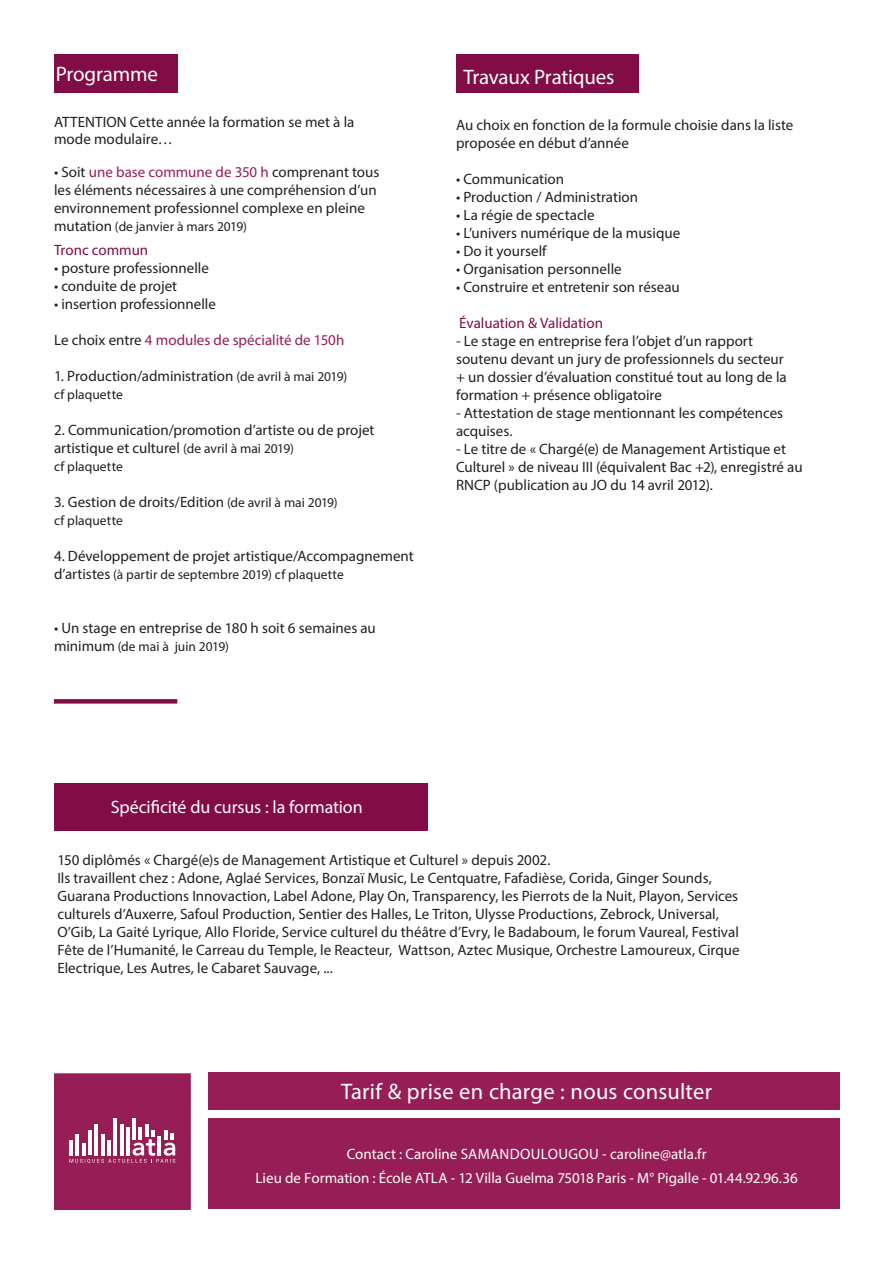
<style>
.page{position:relative;width:893px;height:1263px;background:#fff}
.page>*{position:absolute;margin:0;border:0;box-sizing:border-box;transform-origin:0 0}
.t1{font:22.5px "Myriad Pro";letter-spacing:.01em;color:#fff}
.t2{font:21px "Myriad Pro";letter-spacing:-.01em;color:#fff}
.t3{font:18px "Myriad Pro";letter-spacing:-.01em;color:#fff}
.t4{font:15px/18px "Myriad Pro";color:#231f20}
.t5{font:15px "Myriad Pro";color:#fff}
.t6{font:15px "Myriad Pro";color:#971d56}
.t7{font:15px "Myriad Pro";color:#810c46}
.t8{font:13.5px "Myriad Pro";letter-spacing:.005em;color:#231f20}
.s1{color:#971d56}
.s2{font-size:15px}
.s3{color:#231f20}
.s4{font-size:13.5px}
</style>
<div class="page">
<div style="left:54px;top:1073px;width:137px;height:137px;background:#971d56;border:2px solid #971d56"></div>
<hr style="left:133px;top:1118px;width:3px;height:22px;background:#fff">
<hr style="left:114px;top:1118px;width:3px;height:37px;background:#fff">
<svg style="left:70px;top:1124px;width:105px;height:39px"></svg>
<div style="left:208px;top:1071px;width:632px;height:38px;background:#971d56"></div>
<div style="left:208px;top:1118px;width:632px;height:90px;background:#971d56"></div>
<div style="left:54px;top:783px;width:374px;height:47px;background:#810c46"></div>
<div style="left:54px;top:54px;width:123px;height:38px;background:#810c46"></div>
<div style="left:456px;top:55px;width:183px;height:38px;background:#810c46"></div>
<div style="left:54px;top:699px;width:123px;height:5px;background:#810c46"></div>
<p class="t2" style="left:56px;top:61px;width:104px">Programme</p>
<p class="t2" style="left:463px;top:64px;width:153px">Travaux Pratiques</p>
<p class="t4" style="left:54px;top:114px;width:302px;line-height:16.5px">ATTENTION Cette année la formation se met à la mode modulaire…</p>
<p class="t4" style="left:54px;top:162px;width:327px">• Soit <span class="s1">une base commune de 350 h</span> comprenant tous les éléments nécessaires à une compréhension d’un environnement professionnel complexe en pleine</p>
<p class="t8" style="left:54px;top:218px;width:194px"><span class="s2">mutation</span> (de janvier à mars 2019)</p>
<p class="t7" style="left:54px;top:240px;width:96px">Tronc commun</p>
<p class="t4" style="left:54px;top:258px;width:156px">• posture professionnelle</p>
<p class="t4" style="left:54px;top:276px;width:125px">• conduite de projet</p>
<p class="t4" style="left:54px;top:294px;width:164px">• insertion professionnelle</p>
<p class="t6" style="left:54px;top:330px;width:292px"><span class="s3">Le choix entre</span> 4 modules de spécialité de 150h</p>
<p class="t4" style="left:54px;top:366px;width:295px">1. Production/administration <span class="s4">(de avril à mai 2019)</span></p>
<p class="t8" style="left:54px;top:386px;width:70px">cf plaquette</p>
<p class="t4" style="left:54px;top:420px;width:322px">2. Communication/promotion d’artiste ou de projet artistique et culturel <span class="s4">(de avril à mai 2019)</span></p>
<p class="t8" style="left:54px;top:458px;width:70px">cf plaquette</p>
<p class="t4" style="left:54px;top:492px;width:285px">3. Gestion de droits/Edition <span class="s4">(de avril à mai 2019)</span></p>
<p class="t8" style="left:54px;top:512px;width:70px">cf plaquette</p>
<p class="t4" style="left:54px;top:546px;width:361px">4. Développement de projet artistique/Accompagnement</p>
<p class="t8" style="left:54px;top:566px;width:291px"><span class="s2">d’artistes</span> (à partir de septembre 2019) cf plaquette</p>
<p class="t4" style="left:54px;top:618px;width:323px">• Un stage en entreprise de 180 h soit 6 semaines au</p>
<p class="t8" style="left:54px;top:638px;width:176px"><span class="s2">minimum</span> (de mai à juin 2019)</p>
<p class="t4" style="left:456px;top:116px;width:339px">Au choix en fonction de la formule choisie dans la liste proposée en début d’année</p>
<p class="t4" style="left:456px;top:170px;width:110px">• Communication</p>
<p class="t4" style="left:456px;top:188px;width:184px">• Production / Administration</p>
<p class="t4" style="left:456px;top:206px;width:140px">• La régie de spectacle</p>
<p class="t4" style="left:456px;top:224px;width:226px">• L’univers numérique de la musique</p>
<p class="t4" style="left:456px;top:242px;width:92px">• Do it yourself</p>
<p class="t4" style="left:456px;top:260px;width:167px">• Organisation personnelle</p>
<p class="t4" style="left:456px;top:278px;width:225px">• Construire et entretenir son réseau</p>
<p class="t7" style="left:459px;top:314px;width:145px">Évaluation &amp; Validation</p>
<p class="t4" style="left:456px;top:332px;width:332px">- Le stage en entreprise fera l’objet d’un rapport soutenu devant un jury de professionnels du secteur + un dossier d’évaluation constitué tout au long de la formation + présence obligatoire</p>
<p class="t4" style="left:456px;top:404px;width:329px">- Attestation de stage mentionnant les compétences acquises.</p>
<p class="t4" style="left:456px;top:440px;width:348px">- Le titre de « Chargé(e) de Management Artistique et<br>Culturel » de niveau III (équivalent Bac +2), enregistré au<br>RNCP (publication au JO du 14 avril 2012).</p>
<p class="t3" style="left:111px;top:796px;width:253px">Spécificité du cursus : la formation</p>
<p class="t4" style="left:57px;top:851px;width:494px">150 diplômés « Chargé(e)s de Management Artistique et Culturel » depuis 2002.</p>
<p class="t4" style="left:57px;top:869px;width:684px">Ils travaillent chez : Adone, Aglaé Services, Bonzaï Music, Le Centquatre, Fafadièse, Corida, Ginger Sounds, Guarana Productions Innovaction, Label Adone, Play On, Transparency, les Pierrots de la Nuit, Playon, Services culturels d’Auxerre, Safoul Production, Sentier des Halles, Le Triton, Ulysse Productions, Zebrock, Universal, O’Gib, La Gaité Lyrique, Allo Floride, Service culturel du théâtre d’Evry, le Badaboum, le forum Vaureal, Festival Fête de l’Humanité, le Carreau du Temple, le Reacteur, Wattson, Aztec Musique, Orchestre Lamoureux, Cirque Electrique, Les Autres, le Cabaret Sauvage, ...</p>
<p class="t1" style="left:341px;top:1077px;width:372px">Tarif &amp; prise en charge : nous consulter</p>
<p class="t5" style="left:347px;top:1144px;width:361px">Contact : Caroline SAMANDOULOUGOU - caroline@atla.fr</p>
<p class="t5" style="left:256px;top:1168px;width:544px">Lieu de Formation : École ATLA - 12 Villa Guelma 75018 Paris - M° Pigalle - 01.44.92.96.36</p>
</div>
